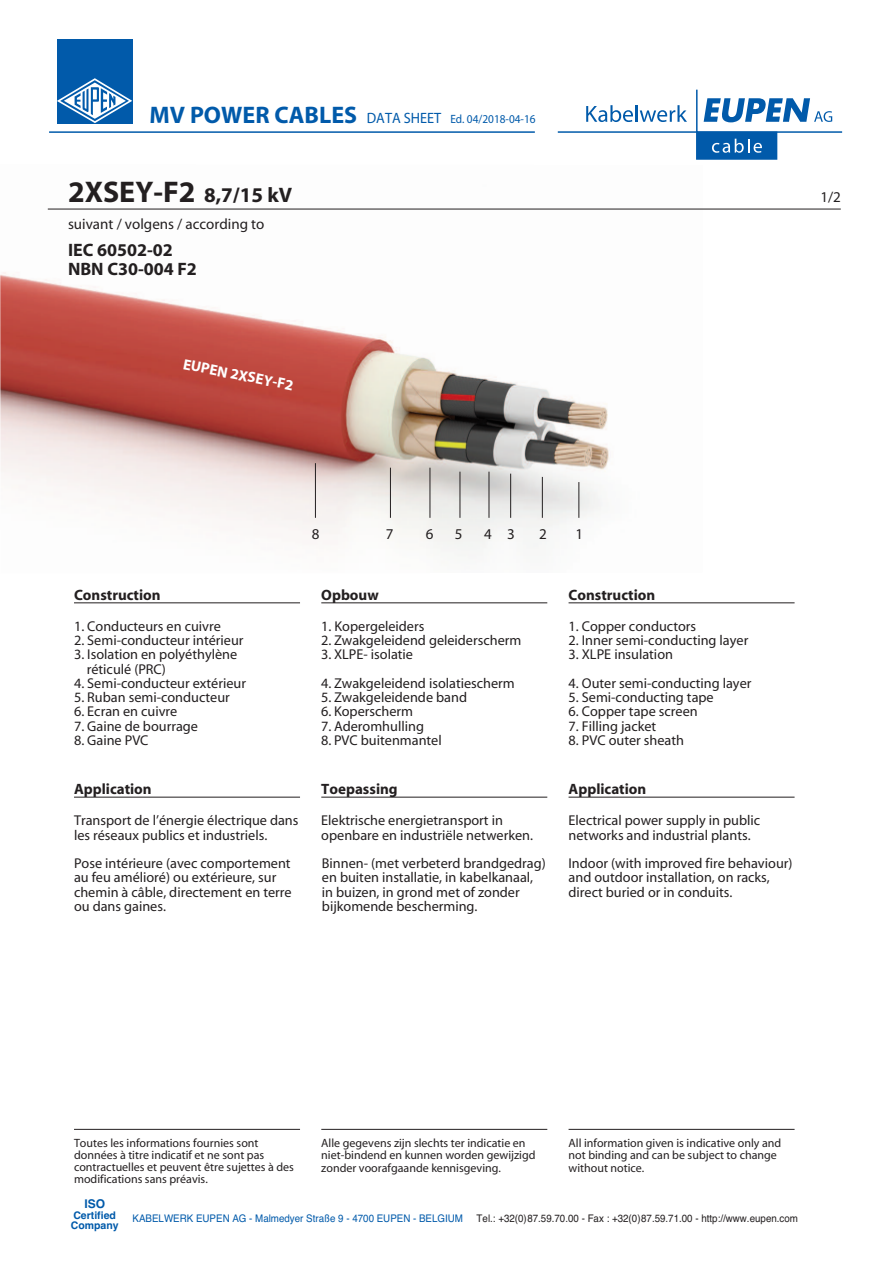
<style>
.page{position:relative;width:893px;height:1263px;background:#fff}
.page>*{position:absolute;margin:0;border:0;box-sizing:border-box;transform-origin:0 0}
.t1{font:700 30px "Myriad";color:#231f20}
.t2{font:700 18px/19.5px "Myriad";color:#231f20}
.t3{font:700 15px "Myriad";color:#231f20}
.t4{font:15px "Myriad";color:#231f20}
.t5{font:700 15px "Myriad";color:#fff}
.t6{font:14.25px/14.2px "Myriad";color:#231f20}
.t7{font:12px/12px "Myriad";color:#231f20}
.t8{font:12px "Myriad";color:#015aaa;scale:.94 1}
.t9{font:700 12px "Helvetica";color:#015aaa}
.t10{font:10.5px "Helvetica";color:#231f20;scale:.93 1}
.t11{font:10.5px "Helvetica";color:#015aaa;scale:.93 1}
.t12{font:700 10.5px/10.5px "Helvetica";color:#015aaa}
.s1{font-weight:700;font-size:24px}
.s2{font-size:15px}
.s3{font-size:21px}
</style>
<div class="page">
<img style="left:0;top:208px;width:703px;height:348px">
<hr style="left:510px;top:474px;width:1px;height:44px;background:#231f20">
<hr style="left:489px;top:472px;width:1px;height:46px;background:#231f20">
<hr style="left:460px;top:472px;width:1px;height:46px;background:#231f20">
<hr style="left:430px;top:468px;width:1px;height:50px;background:#231f20">
<hr style="left:390px;top:468px;width:1px;height:50px;background:#231f20">
<hr style="left:315px;top:463px;width:1px;height:55px;background:#231f20">
<hr style="left:578px;top:482px;width:1px;height:36px;background:#231f20">
<hr style="left:542px;top:477px;width:1px;height:41px;background:#231f20">
<svg style="left:586px;top:105px;width:47px;height:17px"></svg>
<hr style="left:635px;top:105px;width:3px;height:17px;background:#015aaa">
<svg style="left:640px;top:105px;width:47px;height:17px"></svg>
<hr style="left:558px;top:131px;width:284px;height:2px;background:#015aaa">
<svg style="left:695px;top:89px;width:137px;height:71px"></svg>
<hr style="left:49px;top:131px;width:486px;height:2px;background:#015aaa">
<div style="left:57px;top:39px;width:75px;height:85px;background:#015aaa"></div>
<svg style="left:57px;top:78px;width:75px;height:45px"></svg>
<hr style="left:74px;top:602px;width:226px;height:1px;background:#231f20">
<hr style="left:74px;top:797px;width:226px;height:1px;background:#231f20">
<hr style="left:321px;top:602px;width:226px;height:1px;background:#231f20">
<hr style="left:321px;top:797px;width:226px;height:1px;background:#231f20">
<hr style="left:569px;top:602px;width:226px;height:1px;background:#231f20">
<hr style="left:569px;top:797px;width:226px;height:1px;background:#231f20">
<hr style="left:48px;top:209px;width:793px;height:1px;background:#231f20">
<hr style="left:74px;top:1129px;width:226px;height:1px;background:#231f20">
<hr style="left:321px;top:1129px;width:226px;height:1px;background:#231f20">
<hr style="left:569px;top:1129px;width:226px;height:1px;background:#231f20">
<p class="t8" style="left:150px;top:114px;width:412px"><span class="s1">MV POWER CABLES</span> <span class="s2">DATA SHEET</span> Ed. 04/2018-04-16</p>
<h1 class="t1" style="left:68px;top:181px;width:226px">2XSEY-F2 <span class="s3">8,7/15 kV</span></h1>
<p class="t4" style="left:68px;top:218px;width:198px">suivant / volgens / according to</p>
<p class="t2" style="left:68px;top:242px;width:130px">IEC 60502-02<br>NBN C30-004 F2</p>
<p class="t5" style="left:184px;top:358px;width:114px;rotate:11deg">EUPEN 2XSEY-F2</p>
<p class="t4" style="left:820px;top:192px;width:22px">1/2</p>
<p class="t4" style="left:312px;top:528px;width:9px">8</p>
<p class="t4" style="left:386px;top:528px;width:9px">7</p>
<p class="t4" style="left:426px;top:528px;width:9px">6</p>
<p class="t4" style="left:455px;top:528px;width:9px">5</p>
<p class="t4" style="left:484px;top:528px;width:32px">4 3</p>
<p class="t4" style="left:539px;top:528px;width:9px">2</p>
<p class="t4" style="left:576px;top:528px;width:9px">1</p>
<p class="t3" style="left:74px;top:589px;width:88px">Construction</p>
<p class="t6" style="left:74px;top:620px;width:148px">1. Conducteurs en cuivre</p>
<p class="t6" style="left:74px;top:634px;width:171px">2. Semi-conducteur intérieur</p>
<p class="t6" style="left:87px;top:649px;width:152px;text-indent:-13px">3. Isolation en polyéthylène réticulé (PRC)</p>
<p class="t6" style="left:74px;top:677px;width:174px">4. Semi-conducteur extérieur</p>
<p class="t6" style="left:74px;top:691px;width:157px">5. Ruban semi-conducteur</p>
<p class="t6" style="left:74px;top:706px;width:105px">6. Ecran en cuivre</p>
<p class="t6" style="left:74px;top:720px;width:126px">7. Gaine de bourrage</p>
<p class="t6" style="left:74px;top:734px;width:76px">8. Gaine PVC</p>
<p class="t3" style="left:74px;top:783px;width:79px">Application</p>
<p class="t6" style="left:74px;top:815px;width:226px">Transport de l’énergie électrique dans les réseaux publics et industriels.</p>
<p class="t6" style="left:74px;top:857px;width:219px">Pose intérieure (avec comportement au feu amélioré) ou extérieure, sur chemin à câble, directement en terre ou dans gaines.</p>
<p class="t3" style="left:321px;top:589px;width:59px">Opbouw</p>
<p class="t6" style="left:321px;top:620px;width:105px">1. Kopergeleiders</p>
<p class="t6" style="left:321px;top:634px;width:202px">2. Zwakgeleidend geleiderscherm</p>
<p class="t6" style="left:321px;top:649px;width:93px">3. XLPE- isolatie</p>
<p class="t6" style="left:321px;top:677px;width:195px">4. Zwakgeleidend isolatiescherm</p>
<p class="t6" style="left:321px;top:691px;width:147px">5. Zwakgeleidende band</p>
<p class="t6" style="left:321px;top:706px;width:93px">6. Koperscherm</p>
<p class="t6" style="left:321px;top:720px;width:104px">7. Aderomhulling</p>
<p class="t6" style="left:321px;top:734px;width:122px">8. PVC buitenmantel</p>
<p class="t3" style="left:321px;top:783px;width:78px">Toepassing</p>
<p class="t6" style="left:321px;top:815px;width:213px">Elektrische energietransport in openbare en industriële netwerken.</p>
<p class="t6" style="left:322px;top:857px;width:225px">Binnen- (met verbeterd brandgedrag) en buiten installatie, in kabelkanaal, in buizen, in grond met of zonder bijkomende bescherming.</p>
<p class="t3" style="left:569px;top:589px;width:88px">Construction</p>
<p class="t6" style="left:569px;top:620px;width:129px">1. Copper conductors</p>
<p class="t6" style="left:569px;top:634px;width:181px">2. Inner semi-conducting layer</p>
<p class="t6" style="left:569px;top:649px;width:106px">3. XLPE insulation</p>
<p class="t6" style="left:569px;top:677px;width:184px">4. Outer semi-conducting layer</p>
<p class="t6" style="left:569px;top:691px;width:147px">5. Semi-conducting tape</p>
<p class="t6" style="left:569px;top:706px;width:131px">6. Copper tape screen</p>
<p class="t6" style="left:569px;top:720px;width:89px">7. Filling jacket</p>
<p class="t6" style="left:569px;top:734px;width:117px">8. PVC outer sheath</p>
<p class="t3" style="left:569px;top:783px;width:79px">Application</p>
<p class="t6" style="left:569px;top:815px;width:193px">Electrical power supply in public networks and industrial plants.</p>
<p class="t6" style="left:569px;top:857px;width:225px">Indoor (with improved fire behaviour) and outdoor installation, on racks, direct buried or in conduits.</p>
<p class="t7" style="left:74px;top:1138px;width:222px">Toutes les informations fournies sont données à titre indicatif et ne sont pas contractuelles et peuvent être sujettes à des modifications sans préavis.</p>
<p class="t7" style="left:321px;top:1138px;width:216px">Alle gegevens zijn slechts ter indicatie en niet-bindend en kunnen worden gewijzigd</p>
<p class="t7" style="left:321px;top:1163px;width:181px">zonder voorafgaande kennisgeving.</p>
<p class="t7" style="left:569px;top:1138px;width:214px">All information given is indicative only and not binding and can be subject to change</p>
<p class="t7" style="left:569px;top:1163px;width:77px">without notice.</p>
<p class="t9" style="left:84px;top:1196px;width:22px">ISO</p>
<p class="t12" style="left:71px;top:1210px;width:49px">Certified<br>Company</p>
<p class="t11" style="left:133px;top:1212px;width:357px">KABELWERK EUPEN AG - Malmedyer Straße 9 - 4700 EUPEN - BELGIUM</p>
<p class="t10" style="left:477px;top:1212px;width:347px">Tel.: +32(0)87.59.70.00 - Fax : +32(0)87.59.71.00 - http://www.eupen.com</p>
</div>
